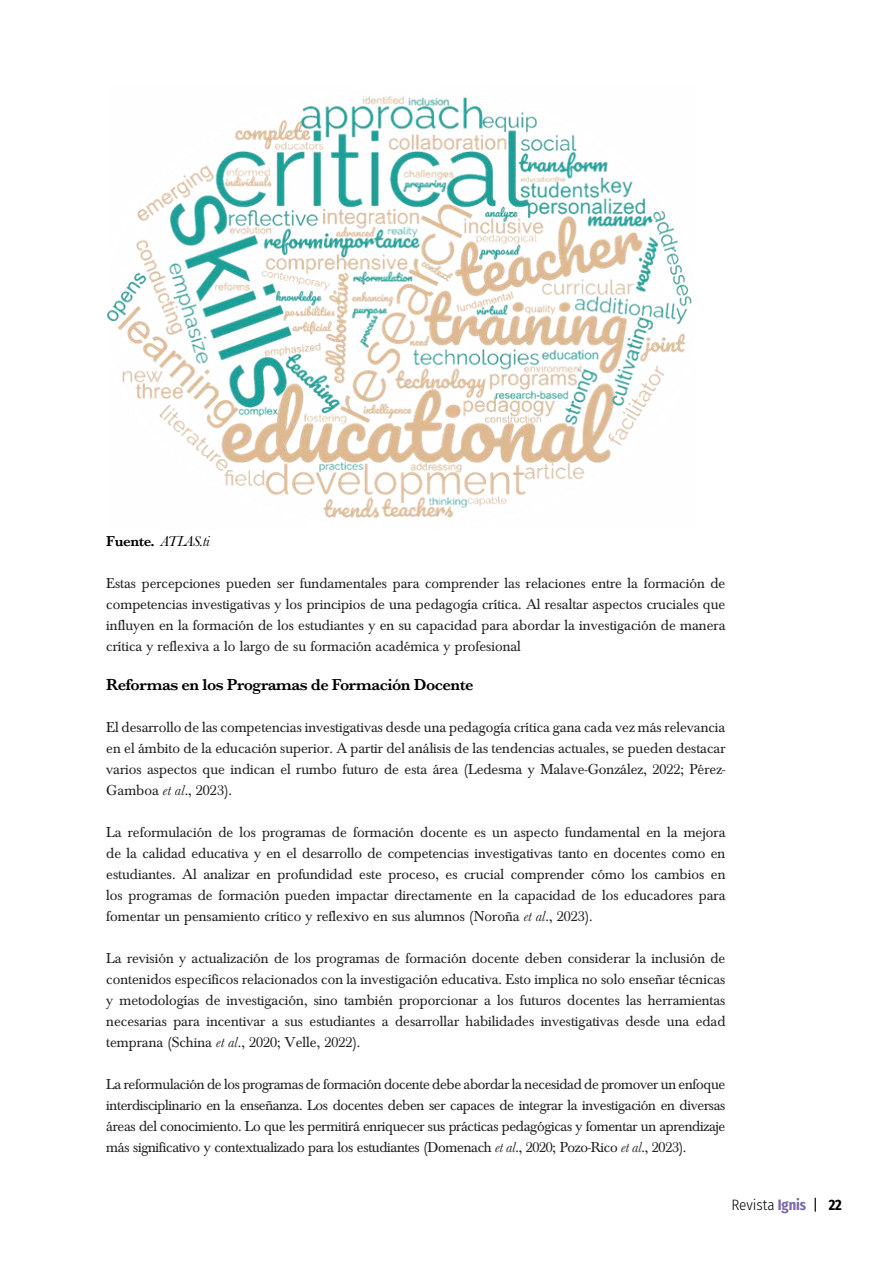
<style>
.page{position:relative;width:893px;height:1263px;background:#fff}
.page>*{position:absolute;margin:0;border:0;box-sizing:border-box;transform-origin:0 0}
.t1{font:600 16.5px "Baskerville";letter-spacing:-.03em;color:#000}
.t2{font:15px/21px "Baskerville";color:#222;text-align:justify}
.t3{font:300 15px "Fira Sans Condensed";color:#000}
.t4{font:italic 15px "Baskerville";letter-spacing:-.03em;color:#000}
.s1{font-weight:600;font-style:normal}
.s2{font-style:italic}
.s3{font-weight:700;color:#7c6bae}
.s4{font-weight:400}
.s5{font-weight:700}
</style>
<div class="page">
<img style="left:108px;top:96px;width:584px;height:422px">
<p class="t4" style="left:106px;top:531px;width:105px"><span class="s1">Fuente.</span> ATLAS.ti</p>
<p class="t2" style="left:106px;top:573px;width:621px">Estas percepciones pueden ser fundamentales para comprender las relaciones entre la formación de competencias investigativas y los principios de una pedagogía crítica. Al resaltar aspectos cruciales que influyen en la formación de los estudiantes y en su capacidad para abordar la investigación de manera crítica y reflexiva a lo largo de su formación académica y profesional</p>
<p class="t1" style="left:106px;top:673px;width:369px">Reformas en los Programas de Formación Docente</p>
<p class="t2" style="left:106px;top:717px;width:621px">El desarrollo de las competencias investigativas desde una pedagogía crítica gana cada vez más relevancia en el ámbito de la educación superior. A partir del análisis de las tendencias actuales, se pueden destacar varios aspectos que indican el rumbo futuro de esta área (Ledesma y Malave-González, 2022; Pérez-Gamboa <span class="s2">et al</span>., 2023).</p>
<p class="t2" style="left:106px;top:822px;width:621px">La reformulación de los programas de formación docente es un aspecto fundamental en la mejora de la calidad educativa y en el desarrollo de competencias investigativas tanto en docentes como en estudiantes. Al analizar en profundidad este proceso, es crucial comprender cómo los cambios en los programas de formación pueden impactar directamente en la capacidad de los educadores para fomentar un pensamiento crítico y reflexivo en sus alumnos (Noroña <span class="s2">et al</span>., 2023).</p>
<p class="t2" style="left:106px;top:948px;width:621px">La revisión y actualización de los programas de formación docente deben considerar la inclusión de contenidos específicos relacionados con la investigación educativa. Esto implica no solo enseñar técnicas y metodologías de investigación, sino también proporcionar a los futuros docentes las herramientas necesarias para incentivar a sus estudiantes a desarrollar habilidades investigativas desde una edad temprana (Schina <span class="s2">et al</span>., 2020; Velle, 2022).</p>
<p class="t2" style="left:106px;top:1074px;width:621px">La reformulación de los programas de formación docente debe abordar la necesidad de promover un enfoque interdisciplinario en la enseñanza. Los docentes deben ser capaces de integrar la investigación en diversas áreas del conocimiento. Lo que les permitirá enriquecer sus prácticas pedagógicas y fomentar un aprendizaje más significativo y contextualizado para los estudiantes (Domenach <span class="s2">et al</span>., 2020; Pozo-Rico <span class="s2">et al</span>., 2023).</p>
<p class="t3" style="left:731px;top:1194px;width:112px">Revista <span class="s3">Ignis</span> <span class="s4">|</span> <span class="s5">22</span></p>
</div>
